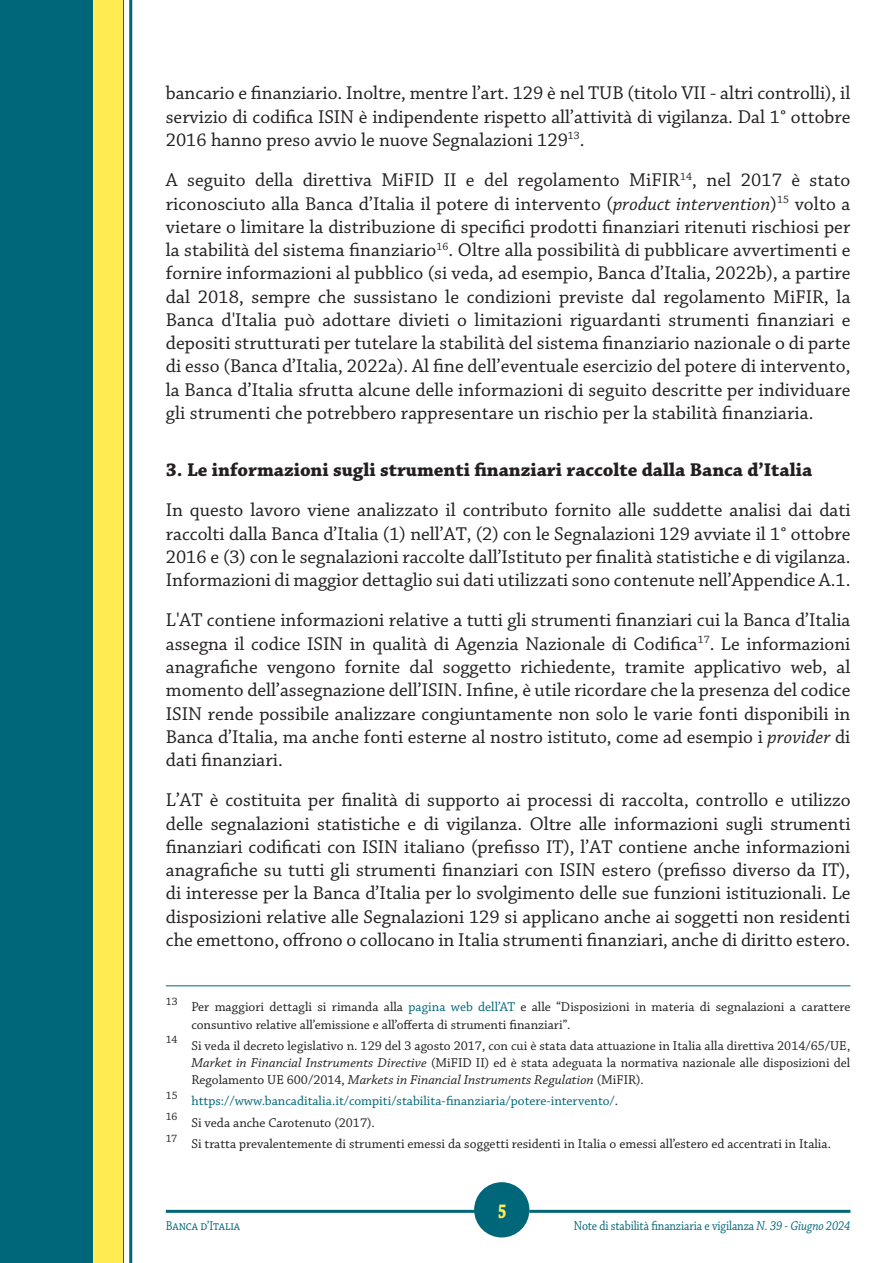
<style>
.page{position:relative;width:893px;height:1263px;background:#fff}
.page>*{position:absolute;margin:0;border:0;box-sizing:border-box;transform-origin:0 0}
.t1{font:700 21px "Chaparral Pro";color:#ffeb52;scale:.75 1}
.Paragrafo{font:19.5px/23.2px "Chaparral Pro";color:#231f20;text-align:justify}
.Sottotitolo{font:700 19.5px "Chaparral Pro";color:#231f20}
.Nota{font:13.5px/17.1px "Chaparral Pro";color:#231f20}
.Nota-2{font:13.5px "Chaparral Pro";color:#00677a}
.Nota-3{font:13.5px "Chaparral Pro";color:#00677a;scale:.87 1}
.Nota-4{font:11.4px "Chaparral Pro";letter-spacing:-.015em;color:#231f20}
.s1{font-style:italic}
.s2{color:#00677a}
.s3{color:#231f20}
</style>
<div class="page">
<svg style="left:474px;top:1215px;width:53px;height:23px"></svg>
<hr style="left:166px;top:1210px;width:308px;height:3px;background:#00677a">
<hr style="left:529px;top:1210px;width:321px;height:3px;background:#00677a">
<div style="left:0;top:0;width:123px;height:1263px;background:#00677a"></div>
<div style="left:94px;top:0;width:29px;height:1263px;background:#ffeb52"></div>
<hr style="left:129px;top:0;width:3px;height:1263px;background:#00677a">
<div style="left:474px;top:1182px;width:55px;height:55px;background:#00677a;border-radius:50%"></div>
<hr style="left:166px;top:985px;width:684px;height:1px;background:#00677a">
<p class="Paragrafo" style="left:166px;top:82px;width:686px">bancario e finanziario. Inoltre, mentre l’art. 129 è nel TUB (titolo VII - altri controlli), il servizio di codifica ISIN è indipendente rispetto all’attività di vigilanza. Dal 1° ottobre 2016 hanno preso avvio le nuove Segnalazioni 129<sup>13</sup>.</p>
<p class="Paragrafo" style="left:166px;top:169px;width:686px">A seguito della direttiva MiFID II e del regolamento MiFIR<sup>14</sup>, nel 2017 è stato riconosciuto alla Banca d’Italia il potere di intervento (<span class="s1">product intervention</span>)<sup>15</sup> volto a vietare o limitare la distribuzione di specifici prodotti finanziari ritenuti rischiosi per la stabilità del sistema finanziario<sup>16</sup>. Oltre alla possibilità di pubblicare avvertimenti e fornire informazioni al pubblico (si veda, ad esempio, Banca d’Italia, 2022b), a partire dal 2018, sempre che sussistano le condizioni previste dal regolamento MiFIR, la Banca d'Italia può adottare divieti o limitazioni riguardanti strumenti finanziari e depositi strutturati per tutelare la stabilità del sistema finanziario nazionale o di parte di esso (Banca d’Italia, 2022a). Al fine dell’eventuale esercizio del potere di intervento, la Banca d’Italia sfrutta alcune delle informazioni di seguito descritte per individuare gli strumenti che potrebbero rappresentare un rischio per la stabilità finanziaria.</p>
<p class="Sottotitolo" style="left:166px;top:458px;width:648px">3. Le informazioni sugli strumenti finanziari raccolte dalla Banca d’Italia</p>
<p class="Paragrafo" style="left:166px;top:499px;width:686px">In questo lavoro viene analizzato il contributo fornito alle suddette analisi dai dati raccolti dalla Banca d’Italia (1) nell’AT, (2) con le Segnalazioni 129 avviate il 1° ottobre 2016 e (3) con le segnalazioni raccolte dall’Istituto per finalità statistiche e di vigilanza.<br>Informazioni di maggior dettaglio sui dati utilizzati sono contenute nell’Appendice A.1.</p>
<p class="Paragrafo" style="left:166px;top:609px;width:686px">L'AT contiene informazioni relative a tutti gli strumenti finanziari cui la Banca d’Italia assegna il codice ISIN in qualità di Agenzia Nazionale di Codifica<sup>17</sup>. Le informazioni anagrafiche vengono fornite dal soggetto richiedente, tramite applicativo web, al momento dell’assegnazione dell’ISIN. Infine, è utile ricordare che la presenza del codice ISIN rende possibile analizzare congiuntamente non solo le varie fonti disponibili in Banca d’Italia, ma anche fonti esterne al nostro istituto, come ad esempio i <span class="s1">provider</span> di dati finanziari.</p>
<p class="Paragrafo" style="left:166px;top:789px;width:686px">L’AT è costituita per finalità di supporto ai processi di raccolta, controllo e utilizzo delle segnalazioni statistiche e di vigilanza. Oltre alle informazioni sugli strumenti finanziari codificati con ISIN italiano (prefisso IT), l’AT contiene anche informazioni anagrafiche su tutti gli strumenti finanziari con ISIN estero (prefisso diverso da IT), di interesse per la Banca d’Italia per lo svolgimento delle sue funzioni istituzionali. Le disposizioni relative alle Segnalazioni 129 si applicano anche ai soggetti non residenti che emettono, offrono o collocano in Italia strumenti finanziari, anche di diritto estero.</p>
<p class="Nota-4" style="left:166px;top:995px;width:14px">13</p>
<p class="Nota" style="left:191px;top:999px;width:661px">Per maggiori dettagli si rimanda alla <span class="s2">pagina web dell’AT</span> e alle “Disposizioni in materia di segnalazioni a carattere consuntivo relative all’emissione e all’offerta di strumenti finanziari”.</p>
<p class="Nota-4" style="left:166px;top:1033px;width:13px">14</p>
<p class="Nota" style="left:191px;top:1037px;width:661px;text-align:justify">Si veda il decreto legislativo n. 129 del 3 agosto 2017, con cui è stata data attuazione in Italia alla direttiva 2014/65/UE, <span class="s1">Market in Financial Instruments Directive</span> (MiFID II) ed è stata adeguata la normativa nazionale alle disposizioni del Regolamento UE 600/2014, <span class="s1">Markets in Financial Instruments Regulation</span> (MiFIR).</p>
<p class="Nota-4" style="left:166px;top:1089px;width:14px">15</p>
<p class="Nota-2" style="left:191px;top:1094px;width:428px">https://www.bancaditalia.it/compiti/stabilita-finanziaria/potere-intervento/<span class="s3">.</span></p>
<p class="Nota-4" style="left:166px;top:1110px;width:13px">16</p>
<p class="Nota" style="left:191px;top:1114px;width:185px">Si veda anche Carotenuto (2017).</p>
<p class="Nota-4" style="left:166px;top:1132px;width:13px">17</p>
<p class="Nota" style="left:191px;top:1136px;width:641px">Si tratta prevalentemente di strumenti emessi da soggetti residenti in Italia o emessi all’estero ed accentrati in Italia.</p>
<p class="t1" style="left:498px;top:1198px;width:13px">5</p>
<p class="Nota-3" style="left:166px;top:1219px;width:87px">Banca d’Italia</p>
<p class="Nota-3" style="left:574px;top:1219px;width:319px">Note di stabilità finanziaria e vigilanza <span class="s1">N. 39 - Giugno 2024</span></p>
</div>
